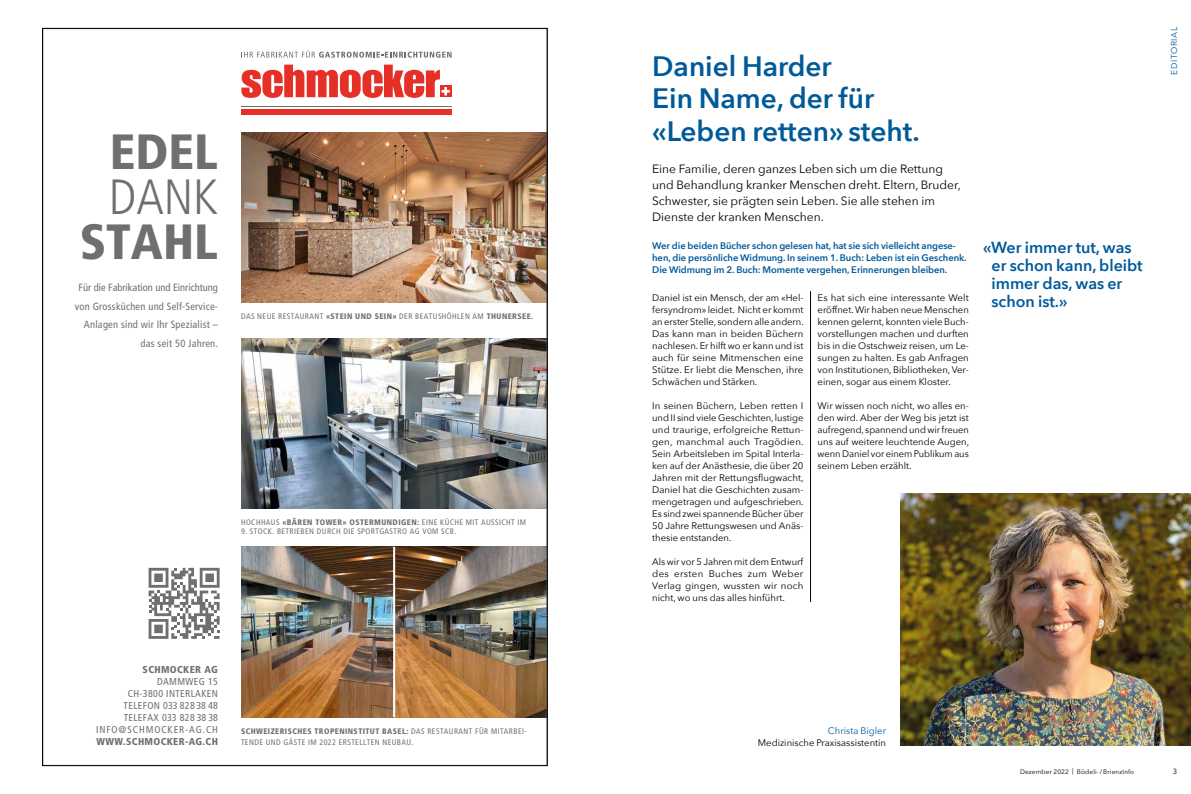
<style>
.page{position:relative;width:1191px;height:794px;background:#fff}
.page>*{position:absolute;margin:0;border:0;box-sizing:border-box;transform-origin:0 0}
.t1{font:900 condensed 49.5px "Frutiger LT Pro";color:#706f6f}
.t2{font:300 condensed 49.5px "Frutiger LT Pro";color:#706f6f}
.t3{font:600 28px/32px "Avenir Next";color:#005a9a}
.t4{font:600 16px/18px "Avenir Next";color:#005a9a}
.t5{font:12px/16px "Avenir Next";color:#000}
.t6{font:condensed 10.5px/18.6px "Frutiger LT Pro";letter-spacing:.02em;color:#706f6f;text-align:right}
.t7{font:condensed 10px/12px "Frutiger LT Pro";letter-spacing:.035em;color:#706f6f;text-align:right}
.t8{font:900 condensed 10px "Frutiger LT Pro";letter-spacing:.035em;color:#706f6f}
.t9{font:9.5px/12px "Avenir Next";color:#000;text-align:justify}
.t10{font:600 9.5px/12px "Avenir Next";letter-spacing:-.005em;color:#005a9a}
.t11{font:9.5px "Avenir Next";color:#005a9a}
.t12{font:8.5px "Avenir Next";letter-spacing:.07em;color:#005a9a}
.t13{font:condensed 8px/10.5px "Frutiger LT Pro";letter-spacing:.05em;color:#706f6f}
.t14{font:7.5px "Avenir Next";color:#000}
.t15{font:6.5px "Avenir Next";letter-spacing:.02em;color:#000}
.s1{font-weight:900}
</style>
<div class="page">
<hr style="left:810px;top:291px;width:1px;height:311px;background:#000">
<img style="left:900px;top:493px;width:291px;height:252px">
<img style="left:241px;top:338px;width:304px;height:171px">
<svg style="left:149px;top:568px;width:71px;height:71px"></svg>
<div style="left:440px;top:85px;width:11px;height:12px;background:#e63027"></div>
<svg style="left:241px;top:65px;width:209px;height:33px"></svg>
<div style="left:241px;top:109px;width:211px;height:5px;background:#e63027"></div>
<hr style="left:241px;top:106px;width:210px;height:1px;background:#706f6f">
<svg style="left:241px;top:50px;width:210px;height:8px"></svg>
<img style="left:241px;top:132px;width:304px;height:170px">
<img style="left:241px;top:547px;width:152px;height:170px">
<img style="left:395px;top:547px;width:150px;height:170px">
<h1 class="t1" style="left:110px;top:122px;width:110px">EDEL</h1>
<h1 class="t2" style="left:109px;top:168px;width:111px">DANK</h1>
<h1 class="t1" style="left:80px;top:211px;width:140px">STAHL</h1>
<p class="t6" style="left:75px;top:278px;width:145px">Für die Fabrikation und Einrichtung von Grossküchen und Self-Service-<br>Anlagen sind wir Ihr Spezialist – das seit 50 Jahren.</p>
<p class="t13" style="left:241px;top:311px;width:294px">DAS NEUE RESTAURANT <span class="s1">«STEIN UND SEIN»</span> DER BEATUSHÖHLEN AM <span class="s1">THUNERSEE.</span></p>
<p class="t13" style="left:241px;top:517px;width:286px">HOCHHAUS <span class="s1">«BÄREN TOWER» OSTERMUNDIGEN:</span> EINE KÜCHE MIT AUSSICHT IM</p>
<p class="t13" style="left:241px;top:526px;width:217px">9. STOCK. BETRIEBEN DURCH DIE SPORTGASTRO AG VOM SCB.</p>
<p class="t8" style="left:143px;top:663px;width:77px">SCHMOCKER AG</p>
<p class="t7" style="left:96px;top:675px;width:123px">DAMMWEG 15<br>CH-3800 INTERLAKEN<br>TELEFON 033 828 38 48<br>TELEFAX 033 828 38 38<br>INFO@SCHMOCKER-AG.CH</p>
<p class="t8" style="left:97px;top:735px;width:123px">WWW.SCHMOCKER-AG.CH</p>
<p class="t13" style="left:241px;top:726px;width:287px"><span class="s1">SCHWEIZERISCHES TROPENINSTITUT BASEL:</span> DAS RESTAURANT FÜR MITARBEI-<br>TENDE UND GÄSTE IM 2022 ERSTELLTEN NEUBAU.</p>
<h2 class="t3" style="left:652px;top:50px;width:269px">Daniel Harder<br>Ein Name, der für «Leben retten» steht.</h2>
<p class="t5" style="left:652px;top:160px;width:310px">Eine Familie, deren ganzes Leben sich um die Rettung und Behandlung kranker Menschen dreht. Eltern, Bruder, Schwester, sie prägten sein Leben. Sie alle stehen im Dienste der kranken Menschen.</p>
<p class="t10" style="left:652px;top:239px;width:316px">Wer die beiden Bücher schon gelesen hat, hat sie sich vielleicht angese&shy;hen, die persönliche Widmung. In seinem 1. Buch: Leben ist ein Geschenk.<br>Die Widmung im 2. Buch: Momente vergehen, Erinnerungen bleiben.</p>
<p class="t9" style="left:652px;top:291px;width:153px">Daniel ist ein Mensch, der am «Hel&shy;fersyndrom» leidet. Nicht er kommt an erster Stelle, sondern alle andern.<br>Das kann man in beiden Büchern nachlesen. Er hilft wo er kann und ist auch für seine Mitmenschen eine Stütze. Er liebt die Menschen, ihre Schwächen und Stärken.</p>
<p class="t9" style="left:652px;top:399px;width:153px">In seinen Büchern, Leben retten I und II sind viele Geschichten, lustige und traurige, erfolgreiche Rettun&shy;gen, manchmal auch Tragödien.<br>Sein Arbeitsleben im Spital Interla&shy;ken auf der Anästhesie, die über 20<br>Jahren mit der Rettungsflugwacht, Daniel hat die Geschichten zusam&shy;mengetragen und aufgeschrieben.<br>Es sind zwei spannende Bücher über 50 Jahre Rettungswesen und Anäs&shy;thesie entstanden.</p>
<p class="t9" style="left:652px;top:555px;width:153px">Als wir vor 5 Jahren mit dem Entwurf des ersten Buches zum Weber Verlag gingen, wussten wir noch nicht, wo uns das alles hinführt.</p>
<p class="t9" style="left:817px;top:291px;width:153px">Es hat sich eine interessante Welt eröffnet. Wir haben neue Menschen kennen gelernt, konnten viele Buch&shy;vorstellungen machen und durften bis in die Ostschweiz reisen, um Le&shy;sungen zu halten. Es gab Anfragen von Institutionen, Bibliotheken, Ver&shy;einen, sogar aus einem Kloster.</p>
<p class="t9" style="left:817px;top:399px;width:153px">Wir wissen noch nicht, wo alles en&shy;den wird. Aber der Weg bis jetzt ist aufregend, spannend und wir freuen uns auf weitere leuchtende Augen, wenn Daniel vor einem Publikum aus seinem Leben erzählt.</p>
<h3 class="t4" style="left:991px;top:238px;width:153px;text-indent:-8px">«Wer immer tut, was er schon kann, bleibt immer das, was er schon ist.»</h3>
<p class="t12" style="left:1167px;top:75px;width:49px;rotate:-90deg">EDITORIAL</p>
<p class="t11" style="left:828px;top:722px;width:60px">Christa Bigler</p>
<p class="t9" style="left:758px;top:736px;width:130px">Medizinische Praxisassistentin</p>
<p class="t15" style="left:1020px;top:766px;width:116px">Dezember 2022 | Bödeli-/BrienzInfo</p>
<p class="t14" style="left:1172px;top:764px;width:6px">3</p>
</div>
